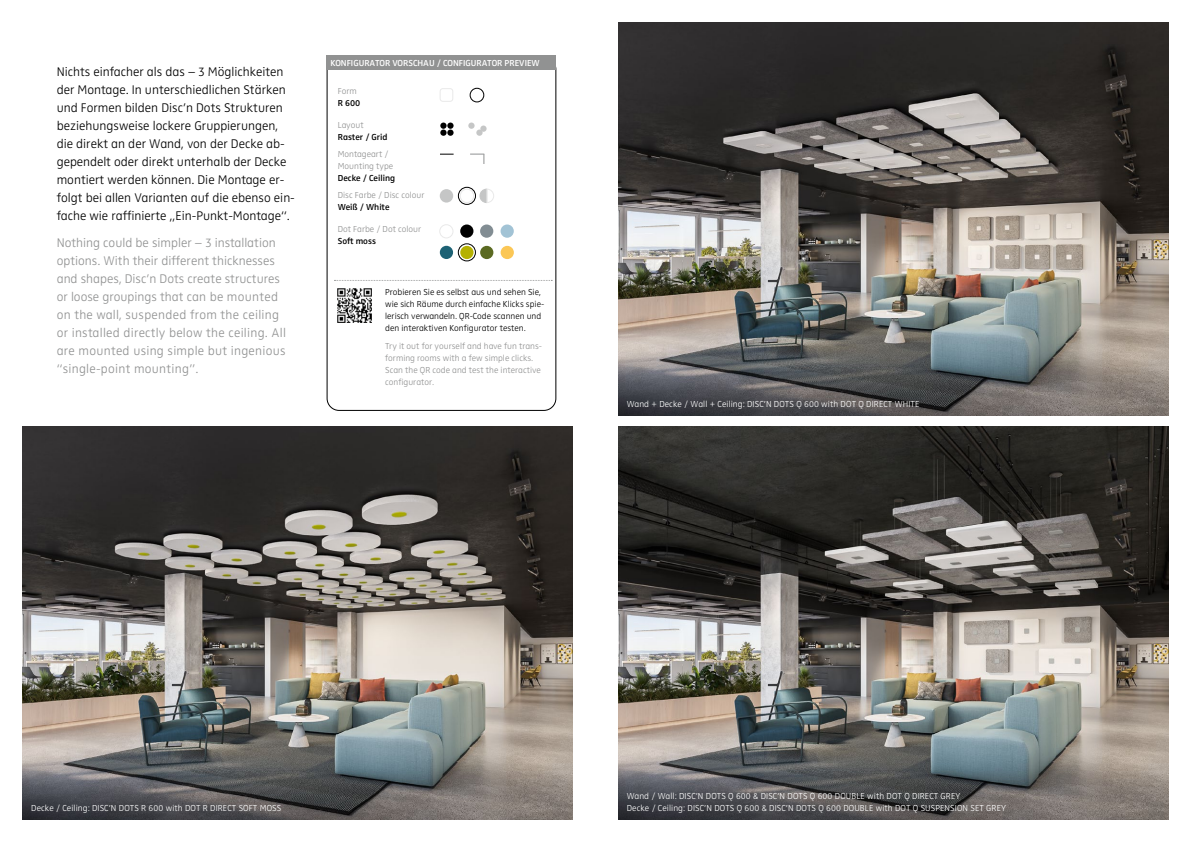
<style>
.page{position:relative;width:1191px;height:842px;background:#fff}
.page>*{position:absolute;margin:0;border:0;box-sizing:border-box;transform-origin:0 0}
.Fließtext_13_18{font:13px/18px "Zwo Light LF Plain Alt";color:#000}
.Fließtext_13_18_Engl{font:13px/18px "Zwo Light LF Plain Alt";color:#919292}
.t1{font:9px/12px "Zwo Light LF Plain Alt";letter-spacing:.01em;color:#fff}
.t2{font:9px/12px "Zwo Light LF Plain Alt";color:#919292}
.t3{font:9px/12px "Zwo Light LF Plain Alt";color:#000}
.t4{font:9px "Zwo Semi Bold LF Plain Alt";color:#fff}
.t5{font:9px/12px "Zwo Semi Bold LF Plain Alt";color:#000}
.s1{font-family:"Zwo Semi Bold LF Plain Alt";color:#000}
.s2{font-family:"Zwo Light LF Plain Alt";color:#919292}
</style>
<div class="page">
<img style="left:618px;top:23px;width:550px;height:393px">
<img style="left:23px;top:426px;width:550px;height:393px">
<div style="left:327px;top:57px;width:229px;height:353px;border:1px solid #000;border-radius:12px"></div>
<div style="left:327px;top:56px;width:229px;height:14px;background:#919292"></div>
<svg style="left:334px;top:280px;width:218px;height:1px"></svg>
<img style="left:338px;top:288px;width:34px;height:34px">
<img style="left:618px;top:426px;width:550px;height:393px">
<div style="left:439px;top:88px;width:14px;height:14px;border:1px solid #e9e9e9;border-radius:3px"></div>
<div style="left:470px;top:88px;width:14px;height:14px;border:1px solid #000;border-radius:50%"></div>
<svg style="left:440px;top:154px;width:13px;height:1px"></svg>
<svg style="left:470px;top:154px;width:14px;height:10px"></svg>
<svg style="left:440px;top:123px;width:13px;height:13px"></svg>
<svg style="left:468px;top:123px;width:18px;height:13px"></svg>
<div style="left:440px;top:189px;width:13px;height:14px;background:#c5c6c6;border-radius:50%"></div>
<div style="left:460px;top:189px;width:14px;height:14px;border:1px solid #e9e9e9;border-radius:50%"></div>
<svg style="left:479px;top:188px;width:15px;height:15px"></svg>
<div style="left:458px;top:187px;width:18px;height:18px;border:1px solid #000;border-radius:50%"></div>
<div style="left:458px;top:244px;width:18px;height:17px;border:1px solid #000;border-radius:50%"></div>
<div style="left:439px;top:224px;width:14px;height:14px;border:1px solid #e9e9e9;border-radius:50%"></div>
<div style="left:460px;top:224px;width:13px;height:14px;background:#000;border-radius:50%"></div>
<div style="left:440px;top:246px;width:13px;height:13px;background:#1d6275;border-radius:50%"></div>
<div style="left:480px;top:224px;width:13px;height:14px;background:#828d93;border-radius:50%"></div>
<div style="left:500px;top:224px;width:14px;height:14px;background:#a2c3d5;border-radius:50%"></div>
<div style="left:460px;top:246px;width:13px;height:13px;background:#b5b102;border-radius:50%"></div>
<div style="left:480px;top:246px;width:13px;height:13px;background:#5b6a22;border-radius:50%"></div>
<div style="left:500px;top:246px;width:14px;height:13px;background:#fbc756;border-radius:50%"></div>
<p class="Fließtext_13_18" style="left:57px;top:63px;width:240px">Nichts einfacher als das – 3 Möglichkeiten der Montage. In unterschiedlichen Stärken und Formen bilden Disc’n Dots Strukturen beziehungsweise lockere Gruppierungen, die direkt an der Wand, von der Decke ab&shy;gependelt oder direkt unterhalb der Decke montiert werden können. Die Montage er&shy;folgt bei allen Varianten auf die ebenso ein&shy;fache wie raffinierte „Ein-Punkt-Montage“.</p>
<p class="Fließtext_13_18_Engl" style="left:57px;top:234px;width:231px">Nothing could be simpler – 3 installation options. With their different thicknesses and shapes, Disc’n Dots create structures or loose groupings that can be mounted on the wall, suspended from the ceiling or installed directly below the ceiling. All are mounted using simple but ingenious “single-point mounting”.</p>
<p class="t4" style="left:330px;top:58px;width:211px">KONFIGURATOR VORSCHAU / CONFIGURATOR PREVIEW</p>
<p class="t2" style="left:338px;top:85px;width:24px">Form<br><span class="s1">R 600</span></p>
<p class="t5" style="left:338px;top:119px;width:51px"><span class="s2">Layout<br></span>Raster / Grid</p>
<p class="t2" style="left:338px;top:148px;width:59px">Montageart /<br>Mounting type<br><span class="s1">Decke / Ceiling</span></p>
<p class="t2" style="left:338px;top:189px;width:88px">Disc Farbe / Disc colour<br><span class="s1">Weiß / White</span></p>
<p class="t2" style="left:338px;top:223px;width:85px">Dot Farbe / Dot colour<br><span class="s1">Soft moss</span></p>
<p class="t3" style="left:385px;top:286px;width:161px">Probieren Sie es selbst aus und sehen Sie, wie sich Räume durch einfache Klicks spie&shy;lerisch verwandeln. QR-Code scannen und den interaktiven Konfigurator testen.</p>
<p class="t2" style="left:385px;top:340px;width:158px">Try it out for yourself and have fun trans&shy;forming rooms with a few simple clicks.<br>Scan the QR code and test the interactive configurator.</p>
<p class="t1" style="left:626px;top:398px;width:294px">Wand + Decke / Wall + Ceiling: DISC’N DOTS Q 600 with DOT Q DIRECT WHITE</p>
<p class="t1" style="left:31px;top:802px;width:252px">Decke / Ceiling: DISC’N DOTS R 600 with DOT R DIRECT SOFT MOSS</p>
<p class="t1" style="left:626px;top:790px;width:381px">Wand / Wall: DISC’N DOTS Q 600 &amp; DISC’N DOTS Q 600 DOUBLE with DOT Q DIRECT GREY<br>Decke / Ceiling: DISC’N DOTS Q 600 &amp; DISC’N DOTS Q 600 DOUBLE with DOT Q SUSPENSION SET GREY</p>
</div>
